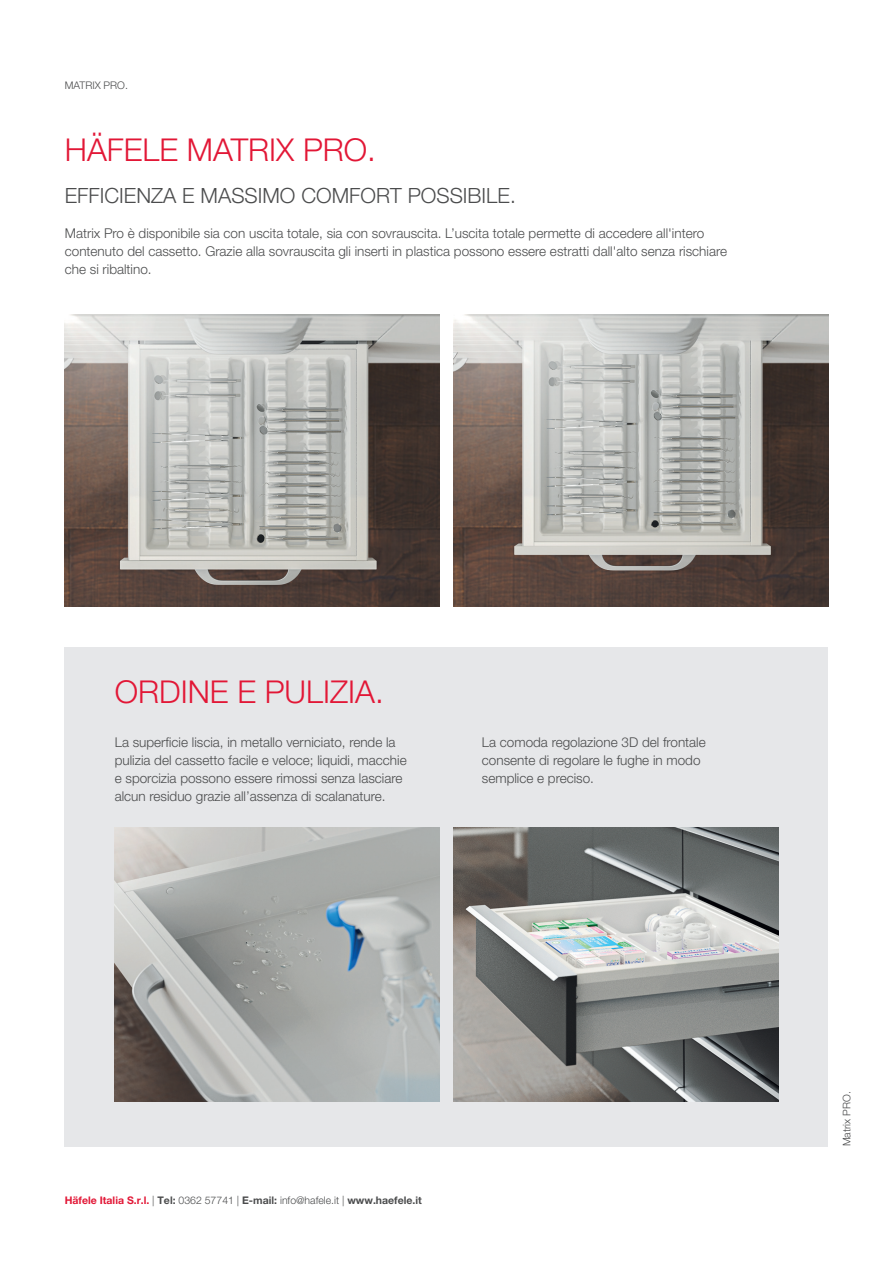
<style>
.page{position:relative;width:893px;height:1263px;background:#fff}
.page>*{position:absolute;margin:0;border:0;box-sizing:border-box;transform-origin:0 0}
.t1{font:300 31.5px "Helvetica Neue LT Pro";color:#e21736}
.t2{font:300 21px "Helvetica Neue LT Pro";color:#4b4c4d}
.t3{font:300 13.5px/18px "Helvetica Neue LT Pro";color:#4b4c4d}
.t4{font:300 10.5px "Helvetica Neue LT Pro";color:#4b4c4d}
.s1{font-weight:700;color:#e21736}
.s2{font-weight:700}
</style>
<div class="page">
<div style="left:65px;top:647px;width:763px;height:500px;background:#e6e7e9"></div>
<img style="left:115px;top:827px;width:324px;height:275px">
<img style="left:454px;top:827px;width:324px;height:275px">
<img style="left:65px;top:314px;width:374px;height:293px">
<img style="left:454px;top:314px;width:374px;height:293px">
<p class="t4" style="left:65px;top:79px;width:65px">MATRIX PRO.</p>
<h1 class="t1" style="left:65px;top:131px;width:313px">HÄFELE MATRIX PRO.</h1>
<h2 class="t2" style="left:65px;top:183px;width:452px">EFFICIENZA E MASSIMO COMFORT POSSIBILE.</h2>
<p class="t3" style="left:65px;top:224px;width:664px">Matrix Pro è disponibile sia con uscita totale, sia con sovrauscita. L’uscita totale permette di accedere all'intero contenuto del cassetto. Grazie alla sovrauscita gli inserti in plastica possono essere estratti dall'alto senza rischiare che si ribaltino.</p>
<h1 class="t1" style="left:115px;top:672px;width:270px">ORDINE E PULIZIA.</h1>
<p class="t3" style="left:115px;top:733px;width:293px">La superficie liscia, in metallo verniciato, rende la pulizia del cassetto facile e veloce; liquidi, macchie e sporcizia possono essere rimossi senza lasciare alcun residuo grazie all’assenza di scalanature.</p>
<p class="t3" style="left:482px;top:733px;width:225px">La comoda regolazione 3D del frontale consente di regolare le fughe in modo semplice e preciso.</p>
<p class="t4" style="left:65px;top:1194px;width:358px"><span class="s1">Häfele Italia S.r.l.</span> | <span class="s2">Tel:</span> 0362 57741 | <span class="s2">E-mail:</span> info@hafele.it | <span class="s2">www.haefele.it</span></p>
<p class="t4" style="left:840px;top:1146px;width:56px;rotate:-90deg">Matrix PRO.</p>
</div>
